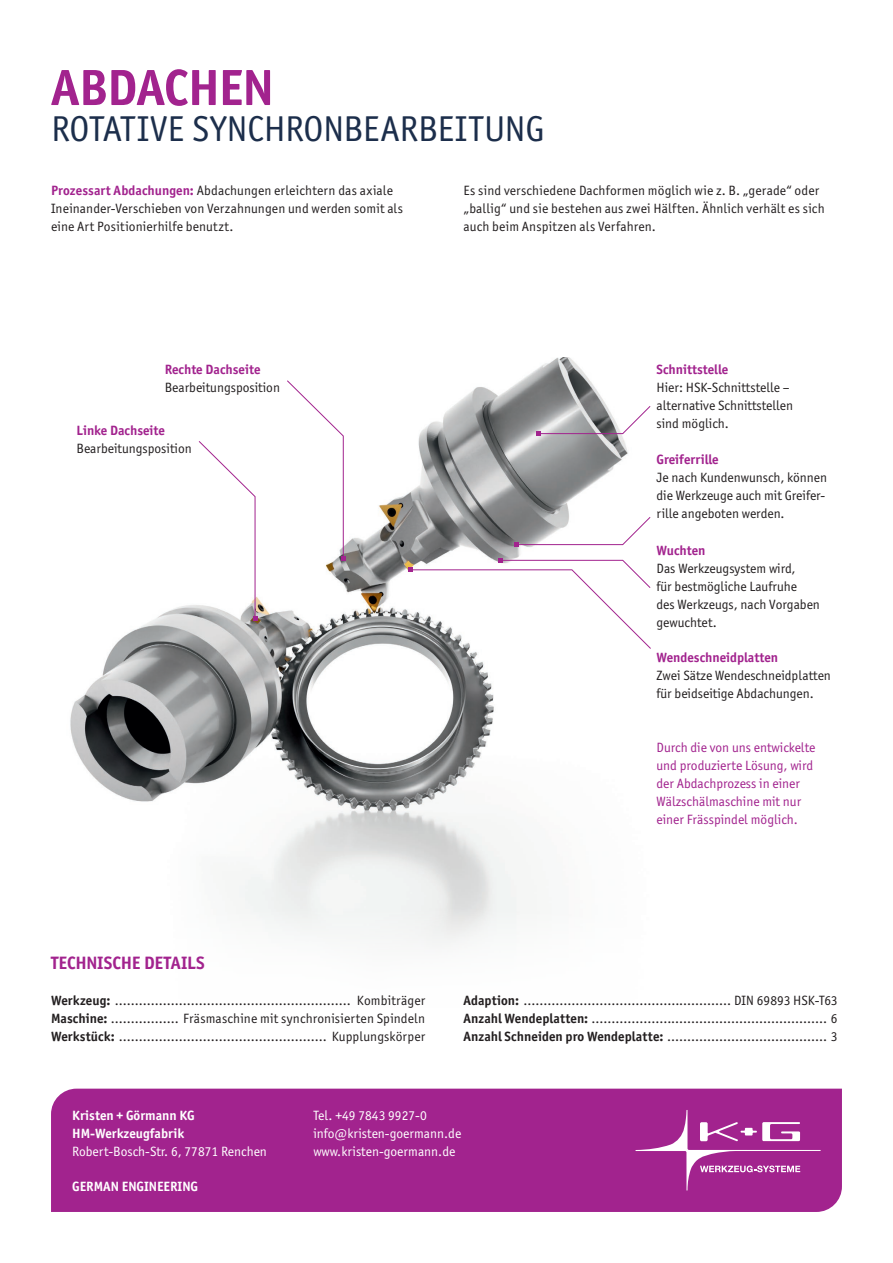
<style>
.page{position:relative;width:893px;height:1263px;background:#fff}
.page>*{position:absolute;margin:0;border:0;box-sizing:border-box;transform-origin:0 0}
.t1{font:700 51px "Officina Sans ITC Pro";letter-spacing:-.015em;color:#a2238e}
.t2{font:36px "Officina Sans ITC Pro";letter-spacing:-.005em;color:#1c2e4b}
.t3{font:700 18px "Officina Sans ITC Pro";letter-spacing:-.01em;color:#a2238e}
.t4{font:13.5px/18px "Officina Sans ITC Pro";color:#231f20}
.t5{font:13.5px/18px "Officina Sans ITC Pro";color:#a2238e}
.t6{font:13.5px/18px "Officina Sans ITC Pro";color:#fff}
.t7{font:700 13.5px "Officina Sans ITC Pro";color:#a2238e}
.t8{font:700 13.5px/18px "Officina Sans ITC Pro";color:#fff}
.s1{font-weight:700;color:#a2238e}
.s2{font-weight:700}
</style>
<div class="page">
<img style="left:70px;top:357px;width:558px;height:589px">
<svg style="left:286px;top:380px;width:59px;height:180px"></svg>
<svg style="left:198px;top:440px;width:59px;height:181px"></svg>
<svg style="left:537px;top:405px;width:114px;height:31px"></svg>
<svg style="left:514px;top:516px;width:137px;height:31px"></svg>
<svg style="left:408px;top:558px;width:243px;height:91px"></svg>
<div style="left:51px;top:1089px;width:791px;height:123px;background:#a2238e"></div>
<svg style="left:635px;top:1110px;width:186px;height:80px;background:#ad3e9b"></svg>
<h1 class="t1" style="left:51px;top:56px;width:224px">ABDACHEN</h1>
<h2 class="t2" style="left:51px;top:108px;width:495px">ROTATIVE SYNCHRONBEARBEITUNG</h2>
<p class="t4" style="left:51px;top:181px;width:354px"><span class="s1">Prozessart Abdachungen:</span> Abdachungen erleichtern das axiale<br>Ineinander-Verschieben von Verzahnungen und werden somit als eine Art Positionierhilfe benutzt.</p>
<p class="t4" style="left:463px;top:181px;width:363px">Es sind verschiedene Dachformen möglich wie z. B. „gerade“ oder „ballig“ und sie bestehen aus zwei Hälften. Ähnlich verhält es sich auch beim Anspitzen als Verfahren.</p>
<p class="t7" style="left:165px;top:361px;width:97px">Rechte Dachseite</p>
<p class="t4" style="left:165px;top:379px;width:117px">Bearbeitungsposition</p>
<p class="t7" style="left:77px;top:422px;width:90px">Linke Dachseite</p>
<p class="t4" style="left:77px;top:439px;width:117px">Bearbeitungsposition</p>
<p class="t7" style="left:657px;top:361px;width:73px">Schnittstelle</p>
<p class="t4" style="left:657px;top:379px;width:138px">Hier: HSK-Schnittstelle – alternative Schnittstellen sind möglich.</p>
<p class="t7" style="left:657px;top:451px;width:64px">Greiferrille</p>
<p class="t4" style="left:657px;top:468px;width:172px">Je nach Kundenwunsch, können die Werkzeuge auch mit Greifer&shy;rille angeboten werden.</p>
<p class="t7" style="left:657px;top:542px;width:50px">Wuchten</p>
<p class="t4" style="left:657px;top:559px;width:165px">Das Werkzeugsystem wird,<br>für bestmögliche Laufruhe<br>des Werkzeugs, nach Vorgaben gewuchtet.</p>
<p class="t7" style="left:657px;top:649px;width:123px">Wendeschneidplatten</p>
<p class="t4" style="left:657px;top:666px;width:176px">Zwei Sätze Wendeschneidplatten für beidseitige Abdachungen.</p>
<p class="t5" style="left:657px;top:738px;width:160px">Durch die von uns entwickelte und produzierte Lösung, wird der Abdachprozess in einer<br>Wälzschälmaschine mit nur einer Frässpindel möglich.</p>
<h3 class="t3" style="left:51px;top:952px;width:155px">TECHNISCHE DETAILS</h3>
<p class="t4" style="left:51px;top:991px;width:376px;text-align:justify"><span class="s2">Werkzeug:</span> ........................................................... Kombiträger <span class="s2">Maschine:</span> ................. Fräsmaschine mit synchronisierten Spindeln <span class="s2">Werkstück:</span> .................................................... Kupplungskörper</p>
<p class="t4" style="left:463px;top:991px;width:376px;text-align:justify"><span class="s2">Adaption:</span> .................................................... DIN 69893 HSK-T63<br><span class="s2">Anzahl Wendeplatten:</span> ........................................................... 6<br><span class="s2">Anzahl Schneiden pro Wendeplatte:</span> ........................................ 3</p>
<p class="t8" style="left:72px;top:1106px;width:124px">Kristen + Görmann KG<br>HM-Werkzeugfabrik</p>
<p class="t6" style="left:72px;top:1142px;width:196px">Robert-Bosch-Str. 6, 77871 Renchen</p>
<p class="t8" style="left:72px;top:1177px;width:127px">GERMAN ENGINEERING</p>
<p class="t6" style="left:313px;top:1106px;width:149px">Tel. +49 7843 9927-0 info@kristen-goermann.de www.kristen-goermann.de</p>
</div>
